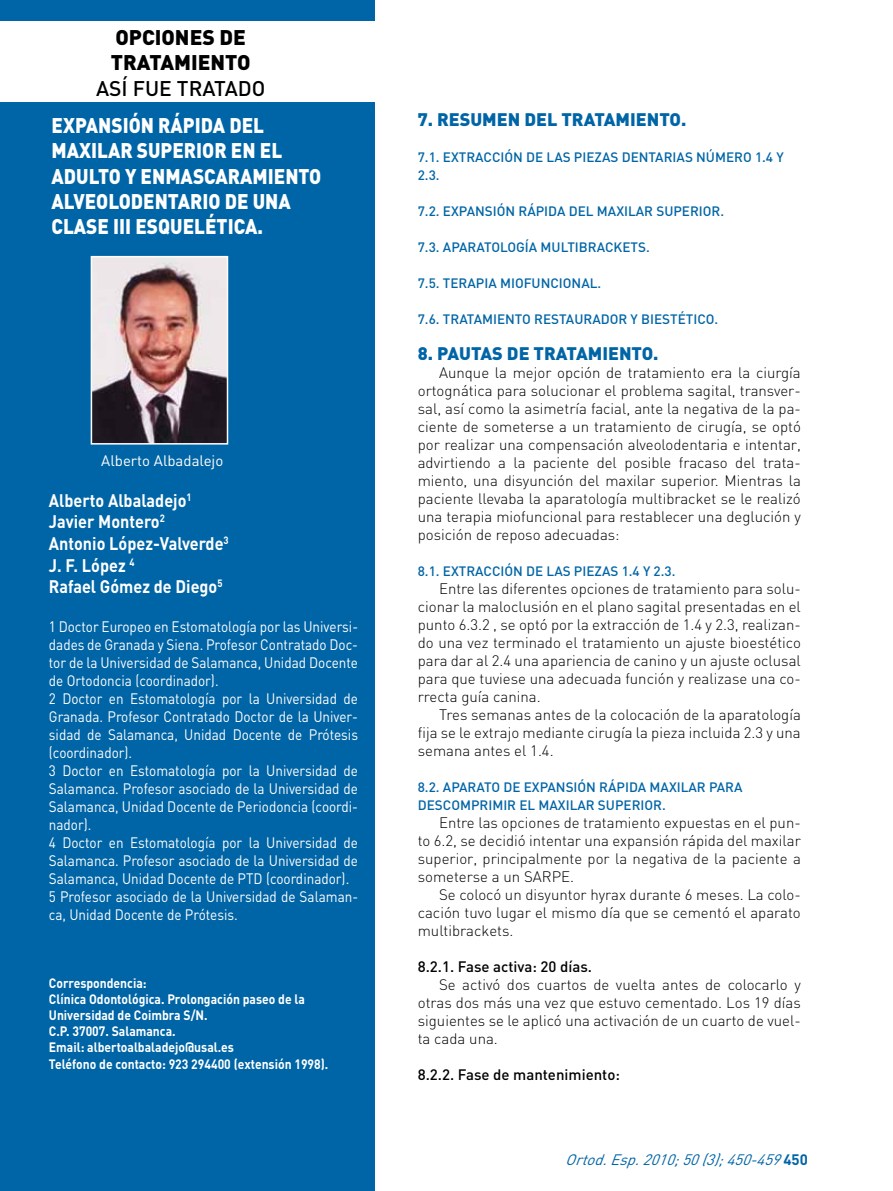
<style>
.page{position:relative;width:893px;height:1191px;background:#fff}
.page>*{position:absolute;margin:0;border:0;box-sizing:border-box;transform-origin:0 0}
.t1{font:900 21px/25.2px "DIN";color:#fff;scale:.9 1}
.t2{font:900 21px/25.2px "DIN";color:#000}
.t3{font:500 21px "DIN";color:#000}
.t4{font:700 18px/21.6px "DIN";color:#fff;scale:.9 1}
.t5{font:900 18px "DIN";color:#0065a6}
.t6{font:300 15px/18px "DIN";color:#000;text-align:justify}
.t7{font:15px/18px "DIN";color:#fff;scale:.9 1}
.t8{font:500 15px "DIN";color:#000}
.t9{font:italic 15px "DIN";color:#0065a6}
.t10{font:15px "DIN";color:#fff}
.t11{font:500 13.5px "DIN";color:#0065a6}
.t12{font:700 13.5px/16.2px "DIN";color:#fff;scale:.9 1}
.s1{font-weight:700;font-style:normal}
</style>
<div class="page">
<div style="left:0;top:0;width:374px;height:1191px;background:#0065a6"></div>
<div style="left:0;top:21px;width:374px;height:81px;background:#fff"></div>
<img style="left:94px;top:259px;width:131px;height:182px">
<div style="left:91px;top:256px;width:137px;height:188px;border:2px solid #fff"></div>
<h1 class="t2" style="left:111px;top:24px;width:137px">OPCIONES DE<br>TRATAMI</h1>
<h1 class="t2" style="left:198px;top:49px;width:54px">ENTO</h1>
<h1 class="t3" style="left:96px;top:75px;width:171px">ASÍ FU E TRATADO</h1>
<h1 class="t1" style="left:52px;top:112px;width:224px">EXPANSIÓN RÁPIDA DEL<br>MAXILAR SUPE</h1>
<h1 class="t1" style="left:52px;top:137px;width:299px;text-indent:132px">RIOR EN EL<br>ADULTO Y ENMASCARAMIENTO<br>ALVEOLO</h1>
<h1 class="t1" style="left:52px;top:187px;width:267px;text-indent:79px">DENTARIO DE UNA<br>CLASE III ESQUELÉTICA.</h1>
<p class="t10" style="left:101px;top:451px;width:124px">Alberto Albadalejo</p>
<p class="t4" style="left:49px;top:489px;width:201px">Alberto Albaladejo<sup>1<br></sup>Javier Montero<sup>2<br></sup>Antonio López-Valverde<sup>3<br></sup>J. F. López <sup>4<br></sup>Rafael Gómez de Diego<sup>5</sup></p>
<p class="t7" style="left:49px;top:617px;width:345px">1 Doctor Europeo en Estomatología por las Universi&shy;dades de Granada y Siena. Profesor Contratado Doc&shy;tor de la Universidad de Salamanca, Unidad Docente de Ortodoncia (coordinador).<br>2 Doctor en Estomatología por la Universidad de Granada. Profesor Contratado Doctor de la Univer&shy;sidad de Salamanca, Unidad Docente de Prótesis (coordinador).<br>3 Doctor en Estomatología por la Universidad de Salamanca. Profesor asociado de la Universidad de Salamanca, Unidad Docente de Periodoncia (coordi&shy;nador).<br>4 Doctor en Estomatología por la Universidad de Salamanca. Profesor asociado de la Universidad de Salamanca, Unidad Docente de PTD (coordinador).<br>5 Profesor asociado de la Universidad de Salaman&shy;ca, Unidad Docente de Prótesis.</p>
<p class="t12" style="left:49px;top:974px;width:312px">Correspondencia:<br>Clínica Odontológica. Prolongación paseo de la Universidad de Coimbra S/N .<br>C.P. 37007. Salamanca.<br>Email: albertoalbaladejo@usal.es<br>Teléfono de contacto: 923 294400 (extensión 1998).</p>
<p class="t5" style="left:418px;top:107px;width:156px">7. RESUMEN DEL TRATAMI</p>
<p class="t5" style="left:636px;top:107px;width:52px">ENTO.</p>
<p class="t11" style="left:418px;top:149px;width:42px">7.1. EXTRACCI</p>
<p class="t11" style="left:504px;top:149px;width:51px">ÓNDE LAS</p>
<p class="t11" style="left:574px;top:149px;width:57px">PIEZASDENTARIAS</p>
<p class="t11" style="left:696px;top:149px;width:29px">NÚMERO</p>
<p class="t11" style="left:755px;top:149px;width:29px">1.4 Y</p>
<p class="t11" style="left:418px;top:166px;width:23px">2.3.</p>
<p class="t11" style="left:418px;top:203px;width:42px">7.2. EXPANSI</p>
<p class="t11" style="left:497px;top:203px;width:31px">ÓN RÁPIDA</p>
<p class="t11" style="left:569px;top:203px;width:9px">DEL</p>
<p class="t11" style="left:597px;top:203px;width:9px">MAXILAR</p>
<p class="t11" style="left:656px;top:203px;width:26px">SUPERIOR</p>
<p class="t11" style="left:720px;top:203px;width:5px">.</p>
<p class="t11" style="left:418px;top:239px;width:43px">7.3. APARATOLO</p>
<p class="t11" style="left:516px;top:239px;width:53px">GÍA MULTIBRAC</p>
<p class="t11" style="left:613px;top:239px;width:38px">KETS.</p>
<p class="t11" style="left:418px;top:275px;width:34px">7.5. TERAPIA</p>
<p class="t11" style="left:500px;top:275px;width:50px">MIOFUNCIONAL</p>
<p class="t11" style="left:598px;top:275px;width:5px">.</p>
<p class="t11" style="left:418px;top:311px;width:302px">7.6. TRATAMIENTO RESTAU RADOR Y BIESTÉTICO.</p>
<p class="t5" style="left:418px;top:341px;width:128px">8. PAUTAS DE TRATAMI</p>
<p class="t5" style="left:608px;top:341px;width:52px">ENTO.</p>
<p class="t6" style="left:418px;top:363px;width:385px;text-indent:21px">Aunque la mejor opción de tratamiento era la ciurgía ortognática para solucionar el problema sagital, transver&shy;sal, así como la asimetría facial, ante la negativa de la pa&shy;ciente de someterse a un tratamiento de cirugía, se optó por realizar una compensación alveolodentaria e intentar, advirtiendo a la paciente del posible fracaso del trata&shy;miento, una disyunción del maxilar superior. Mientras la paciente llevaba la aparatología multibracket se le realizó una terapia miofuncional para restablecer una deglución y posición de reposo adecuadas:</p>
<p class="t11" style="left:418px;top:563px;width:259px">8.1. EXTRACCIÓN DE LAS PIEZAS 1.4 Y 2.3.</p>
<p class="t6" style="left:418px;top:579px;width:385px;text-indent:21px">Entre las diferentes opciones de tratamiento para solu&shy;cionar la maloclusión en el plano sagital presentadas en el punto 6.3.2 , se optó por la extracción de 1.4 y 2.3, realizan&shy;do una vez terminado el tratamiento un ajuste bioestético para dar al 2.4 una apariencia de canino y un ajuste oclusal para que tuviese una adecuada función y realizase una co&shy;rrecta guía canina.</p>
<p class="t6" style="left:418px;top:705px;width:385px;text-indent:21px">Tres semanas antes de la colocación de la aparatología fija se le extrajo mediante cirugía la pieza incluida 2.3 y una semana antes el 1.4.</p>
<p class="t11" style="left:418px;top:779px;width:43px">8.2. APARATO</p>
<p class="t11" style="left:503px;top:779px;width:29px">DE EXPANSI</p>
<p class="t11" style="left:578px;top:779px;width:31px">ÓN RÁPIDA</p>
<p class="t11" style="left:650px;top:779px;width:9px">MAXILAR</p>
<p class="t11" style="left:709px;top:779px;width:10px">PARA</p>
<p class="t11" style="left:418px;top:796px;width:10px">DESCOMPRIMIR</p>
<p class="t11" style="left:519px;top:796px;width:28px">EL MAXILAR</p>
<p class="t11" style="left:598px;top:796px;width:26px">SUPERIOR</p>
<p class="t11" style="left:662px;top:796px;width:5px">.</p>
<p class="t6" style="left:418px;top:813px;width:385px;text-indent:21px">Entre las opciones de tratamiento expuestas en el pun&shy;to 6.2, se decidió intentar una expansión rápida del maxilar superior, principalmente por la negativa de la paciente a someterse a un SARPE.</p>
<p class="t6" style="left:418px;top:885px;width:384px;text-indent:21px">Se colocó un disyuntor hyrax durante 6 meses. La colo&shy;cación tuvo lugar el mismo día que se cementó el aparato multibrackets.</p>
<p class="t8" style="left:418px;top:957px;width:176px">8.2.1. FASE ACTIVA: 20 DÍAS.</p>
<p class="t6" style="left:418px;top:975px;width:385px;text-indent:21px">Se activó dos cuartos de vuelta antes de colocarlo y otras dos más una vez que estuvo cementado. Los 19 días siguientes se le aplicó una activación de un cuarto de vuel&shy;ta cada una.</p>
<p class="t8" style="left:418px;top:1065px;width:204px">8.2.2. FASE DE MANTENIMIENTO:</p>
<p class="t9" style="left:565px;top:1150px;width:244px">Ortod.Esp.2010;50(3);450-459<span class="s1">4 5 0</span></p>
</div>
